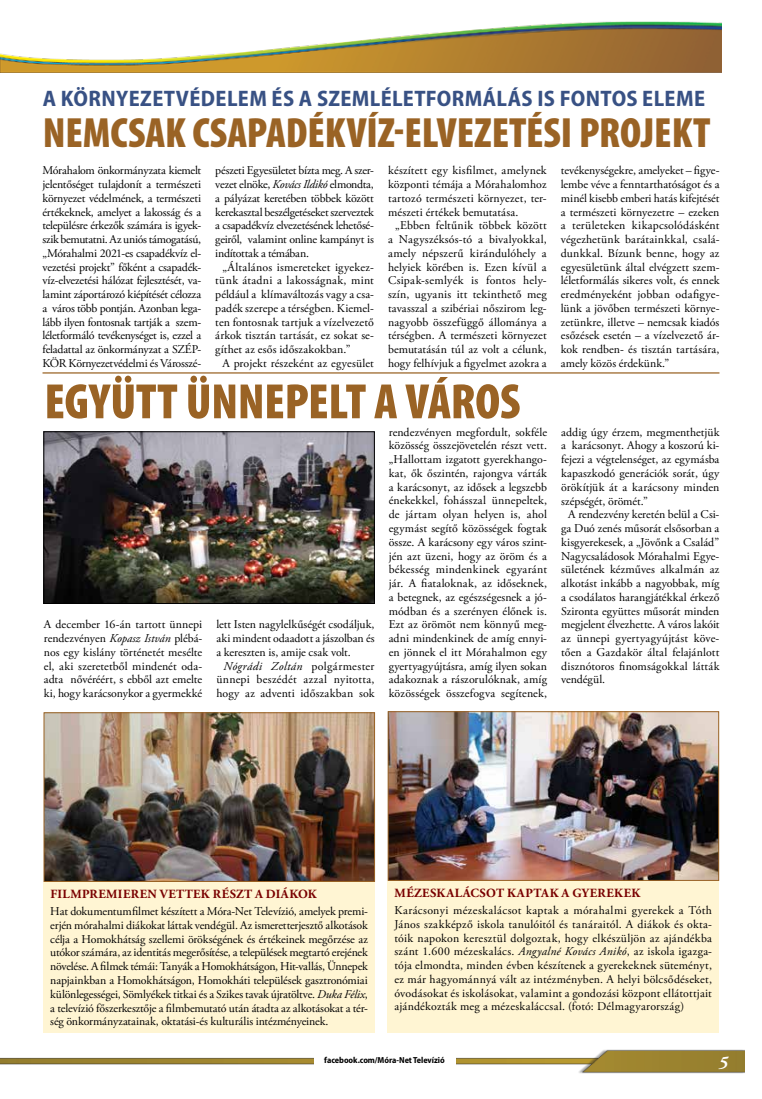
<style>
.page{position:relative;width:762px;height:1099px;background:#fff}
.page>*{position:absolute;margin:0;border:0;box-sizing:border-box;transform-origin:0 0}
.t1{font:900 condensed 50px "Myriad Pro";letter-spacing:-.005em;color:#9a6325}
.t2{font:900 condensed 42.5px "Myriad Pro";letter-spacing:-.005em;color:#9a6325}
.t3{font:700 semi-condensed 22.5px "Myriad Pro";letter-spacing:.015em;color:#385184}
.t4{font:italic 700 17.5px "Adobe Garamond Pro";color:#fff}
.t5{font:700 12.5px "Adobe Garamond Pro";letter-spacing:.03em;color:#790000}
.t6{font:11.88px/13.8px "Adobe Garamond Pro";letter-spacing:.005em;color:#000;text-align:justify}
.t7{font:11.88px "Adobe Garamond Pro";letter-spacing:-.02em;color:#000}
.t8{font:11.88px "Adobe Garamond Pro";letter-spacing:-.015em;color:#000}
.t9{font:11.88px "Adobe Garamond Pro";letter-spacing:.03em;color:#000}
.t10{font:11.88px "Adobe Garamond Pro";letter-spacing:.025em;color:#000}
.t11{font:italic 11.88px "Adobe Garamond Pro";letter-spacing:.03em;color:#000}
.t12{font:700 semi-condensed 8.75px "Myriad Pro";letter-spacing:-.005em;color:#000}
.s1{font-style:italic}
.s2{font-style:normal}
</style>
<div class="page">
<img style="left:0;top:21px;width:721px;height:51px">
<img style="left:1px;top:1049px;width:743px;height:24px">
<div style="left:314px;top:1053px;width:141px;height:14px;background:#fff"></div>
<div style="left:43px;top:881px;width:332px;height:151px;background:#fff5d3"></div>
<img style="left:46px;top:714px;width:327px;height:165px">
<div style="left:44px;top:712px;width:331px;height:169px;border:1px solid #9a6325"></div>
<div style="left:387px;top:880px;width:332px;height:152px;background:#fff5d3"></div>
<img style="left:390px;top:713px;width:327px;height:165px">
<div style="left:388px;top:711px;width:331px;height:169px;border:1px solid #9a6325"></div>
<img style="left:46px;top:433px;width:327px;height:168px">
<div style="left:44px;top:431px;width:331px;height:172px;border:1px solid #000"></div>
<hr style="left:43px;top:372px;width:676px;height:1px;background:#9a6325">
<h3 class="t3" style="left:43px;top:85px;width:664px">A KÖRNYEZETVÉDELEM ÉS A SZEMLÉLETFORMÁLÁS IS FONTOS ELEME</h3>
<h2 class="t2" style="left:43px;top:109px;width:669px">NEMCSAK CSAPADÉKVÍZ-ELVEZETÉSI PROJEKT</h2>
<p class="t6" style="left:43px;top:164px;width:160px">Mórahalom önkormányzata kiemelt jelentőséget tulajdonít a természeti környezet védelmének, a természeti értékeknek, amelyet a lakosság és a településre érkezők számára is igyek&shy;szik bemutatni. Az uniós támogatású, „Mórahalmi 2021-es csapadékvíz el&shy;vezetési projekt” főként a csapadék&shy;víz-elvezetési hálózat fejlesztését, va&shy;lamint záportározó kiépítését célozza a város több pontján. Azonban lega&shy;lább ilyen fontosnak tartják a szem&shy;léletformáló tevékenységet is, ezzel a feladattal az önkormányzat a SZÉP-KÖR Környezetvédelmi és Városszé-</p>
<p class="t8" style="left:215px;top:163px;width:160px">pészeti Egyesületet bízta meg. A szer-</p>
<p class="t6" style="left:388px;top:164px;width:160px">készített egy kisfilmet, amelynek</p>
<p class="t6" style="left:388px;top:178px;width:160px">központi témája a Mórahalomhoz</p>
<p class="t6" style="left:388px;top:192px;width:160px">tartozó természeti környezet, ter-</p>
<p class="t6" style="left:388px;top:205px;width:132px">mészeti értékek bemutatása.</p>
<p class="t6" style="left:395px;top:219px;width:153px">„Ebben feltűnik többek között</p>
<p class="t6" style="left:388px;top:233px;width:160px">a Nagyszéksós-tó a bivalyokkal,</p>
<p class="t6" style="left:388px;top:247px;width:160px">amely népszerű kirándulóhely a</p>
<p class="t6" style="left:388px;top:260px;width:160px">helyiek körében is. Ezen kívül a</p>
<p class="t6" style="left:388px;top:274px;width:160px">Csipak-semlyék is fontos hely-</p>
<p class="t6" style="left:388px;top:288px;width:160px">szín, ugyanis itt tekinthető meg</p>
<p class="t6" style="left:388px;top:302px;width:160px">tavasszal a szibériai nőszirom leg-</p>
<p class="t6" style="left:388px;top:315px;width:160px">nagyobb összefüggő állománya a</p>
<p class="t6" style="left:388px;top:329px;width:160px">térségben. A természeti környezet</p>
<p class="t6" style="left:388px;top:343px;width:160px">bemutatásán túl az volt a célunk,</p>
<p class="t6" style="left:388px;top:357px;width:160px">hogy felhívjuk a figyelmet azokra a</p>
<p class="t6" style="left:561px;top:164px;width:160px">tevékenységekre, amelyeket – figye&shy;lembe véve a fenntarthatóságot és a minél kisebb emberi hatás kifejtését a természeti környezetre – ezeken a területeken kikapcsolódásként végezhetünk barátainkkal, csalá&shy;dunkkal. Bízunk benne, hogy az egyesületünk által elvégzett szem&shy;léletformálás sikeres volt, és ennek eredményeként jobban odafigye&shy;lünk a jövőben természeti környe&shy;zetünkre, illetve – nemcsak kiadós esőzések esetén – a vízelvezető ár&shy;kok rendben- és tisztán tartására, amely közös érdekünk.”</p>
<p class="t7" style="left:215px;top:177px;width:160px">vezet elnöke, <span class="s1">Kovács Ildikó</span> elmondta,</p>
<p class="t8" style="left:215px;top:191px;width:160px">a pályázat keretében többek között</p>
<p class="t7" style="left:215px;top:205px;width:160px">kerekasztal beszélgetéseket szerveztek</p>
<p class="t7" style="left:215px;top:218px;width:160px">a csapadékvíz elvezetésének lehetősé-</p>
<p class="t8" style="left:215px;top:232px;width:160px">geiről, valamint online kampányt is</p>
<p class="t7" style="left:215px;top:246px;width:95px">indítottak a témában.</p>
<p class="t6" style="left:222px;top:260px;width:153px">„Általános ismereteket igyekez-</p>
<p class="t10" style="left:215px;top:273px;width:160px">tünk átadni a lakosságnak, mint</p>
<p class="t6" style="left:215px;top:288px;width:160px">például a klímaváltozás vagy a csa-</p>
<p class="t6" style="left:215px;top:302px;width:160px">padék szerepe a térségben. Kiemel-</p>
<p class="t6" style="left:215px;top:315px;width:160px">ten fontosnak tartjuk a vízelvezető</p>
<p class="t6" style="left:215px;top:329px;width:160px">árkok tisztán tartását, ez sokat se-</p>
<p class="t6" style="left:215px;top:343px;width:137px">gíthet az esős időszakokban.”</p>
<p class="t6" style="left:222px;top:357px;width:153px">A projekt részeként az egyesület</p>
<h1 class="t1" style="left:44px;top:374px;width:477px">EGYÜTT ÜNNEPELT A VÁROS</h1>
<p class="t6" style="left:44px;top:618px;width:160px">A december 16-án tartott ünnepi rendezvényen <span class="s1">Kopasz István</span> plébá&shy;nos egy kislány történetét mesélte el, aki szeretetből mindenét oda&shy;adta nővéréért, s ebből azt emelte ki, hogy karácsonykor a gyermekké</p>
<p class="t6" style="left:216px;top:618px;width:160px">lett Isten nagylelkűségét csodáljuk,</p>
<p class="t6" style="left:216px;top:631px;width:160px">aki mindent odaadott a jászolban és</p>
<p class="t6" style="left:216px;top:645px;width:136px">a kereszten is, amije csak volt.</p>
<p class="t11" style="left:223px;top:658px;width:153px">Nógrádi Zoltán <span class="s2">polgármester</span></p>
<p class="t9" style="left:216px;top:672px;width:160px">ünnepi beszédét azzal nyitotta,</p>
<p class="t6" style="left:216px;top:687px;width:160px">hogy az adventi időszakban sok</p>
<p class="t6" style="left:389px;top:425px;width:160px">rendezvényen megfordult, sokféle közösség összejövetelén részt vett. „Hallottam izgatott gyerekhango&shy;kat, ők őszintén, rajongva várták a karácsonyt, az idősek a legszebb énekekkel, fohásszal ünnepeltek, de jártam olyan helyen is, ahol egymást segítő közösségek fogtak össze. A karácsony egy város szint&shy;jén azt üzeni, hogy az öröm és a békesség mindenkinek egyaránt jár. A fiataloknak, az időseknek, a betegnek, az egészségesnek a jó&shy;módban és a szerényen élőnek is.<br>Ezt az örömöt nem könnyű meg&shy;adni mindenkinek de amíg ennyi&shy;en jönnek el itt Mórahalmon egy gyertyagyújtásra, amíg ilyen sokan adakoznak a rászorulóknak, amíg közösségek összefogva segítenek,</p>
<p class="t6" style="left:561px;top:425px;width:160px">addig úgy érzem, megmenthetjük</p>
<p class="t6" style="left:561px;top:439px;width:160px">a karácsonyt. Ahogy a koszorú ki-</p>
<p class="t6" style="left:561px;top:453px;width:160px">fejezi a végtelenséget, az egymásba</p>
<p class="t6" style="left:561px;top:467px;width:160px">kapaszkodó generációk sorát, úgy</p>
<p class="t6" style="left:561px;top:480px;width:160px">örökítjük át a karácsony minden</p>
<p class="t6" style="left:561px;top:494px;width:88px">szépségét, örömét.”</p>
<p class="t6" style="left:568px;top:508px;width:153px">A rendezvény keretén belül a Csi-</p>
<p class="t6" style="left:561px;top:522px;width:160px">ga Duó zenés műsorát elsősorban a</p>
<p class="t6" style="left:561px;top:535px;width:160px">kisgyerekesek, a „Jövőnk a Család”</p>
<p class="t6" style="left:561px;top:549px;width:160px">Nagycsaládosok Mórahalmi Egye-</p>
<p class="t6" style="left:561px;top:563px;width:160px">sületének kézműves alkalmán az</p>
<p class="t6" style="left:561px;top:577px;width:160px">alkotást inkább a nagyobbak, míg</p>
<p class="t6" style="left:561px;top:590px;width:160px">a csodálatos harangjátékkal érkező</p>
<p class="t6" style="left:561px;top:604px;width:160px">Szironta együttes műsorát minden</p>
<p class="t6" style="left:561px;top:618px;width:160px">megjelent élvezhette. A város lakóit</p>
<p class="t6" style="left:561px;top:632px;width:160px">az ünnepi gyertyagyújtást köve-</p>
<p class="t6" style="left:561px;top:645px;width:160px">tően a Gazdakör által felajánlott</p>
<p class="t6" style="left:561px;top:659px;width:160px">disznótoros finomságokkal látták</p>
<p class="t6" style="left:561px;top:673px;width:46px">vendégül.</p>
<p class="t5" style="left:50px;top:886px;width:268px">FILMPREMIEREN VETTEK RÉSZT A DIÁKOK</p>
<p class="t6" style="left:50px;top:905px;width:319px">Hat dokumentumfilmet készített a Móra-Net Televízió, amelyek premi&shy;erjén mórahalmi diákokat láttak vendégül. Az ismeretterjesztő alkotások célja a Homokhátság szellemi örökségének és értékeinek megőrzése az utókor számára, az identitás megerősítése, a települések megtartó erejének növelése. A filmek témái: Tanyák a Homokhátságon, Hit-vallás, Ünnepek napjainkban a Homokhátságon, Homokháti települések gasztronómiai különlegességei, Sömlyékek titkai és a Szikes tavak újratöltve. <span class="s1">Duka Félix</span>, a televízió főszerkesztője a filmbemutató után átadta az alkotásokat a tér&shy;ség önkormányzatainak, oktatási-és kulturális intézményeinek.</p>
<p class="t5" style="left:394px;top:885px;width:247px">MÉZESKALÁCSOT KAPTAK A GYEREKEK</p>
<p class="t6" style="left:394px;top:903px;width:319px">Karácsonyi mézeskalácsot kaptak a mórahalmi gyerekek a Tóth János szakképző iskola tanulóitól és tanáraitól. A diákok és okta&shy;tóik napokon keresztül dolgoztak, hogy elkészüljön az ajándékba szánt 1.600 mézeskalács. <span class="s1">Angyalné Kovács Anikó</span>, az iskola igazga&shy;tója elmondta, minden évben készítenek a gyerekeknek süteményt, ez már hagyománnyá vált az intézményben. A helyi bölcsődéseket, óvodásokat és iskolásokat, valamint a gondozási központ ellátottjait ajándékozták meg a mézeskaláccsal. (fotó: Délmagyarország)</p>
<p class="t12" style="left:324px;top:1055px;width:122px">facebook.com/Móra-Net Televízió</p>
<h3 class="t4" style="left:719px;top:1051px;width:11px">5</h3>
</div>
